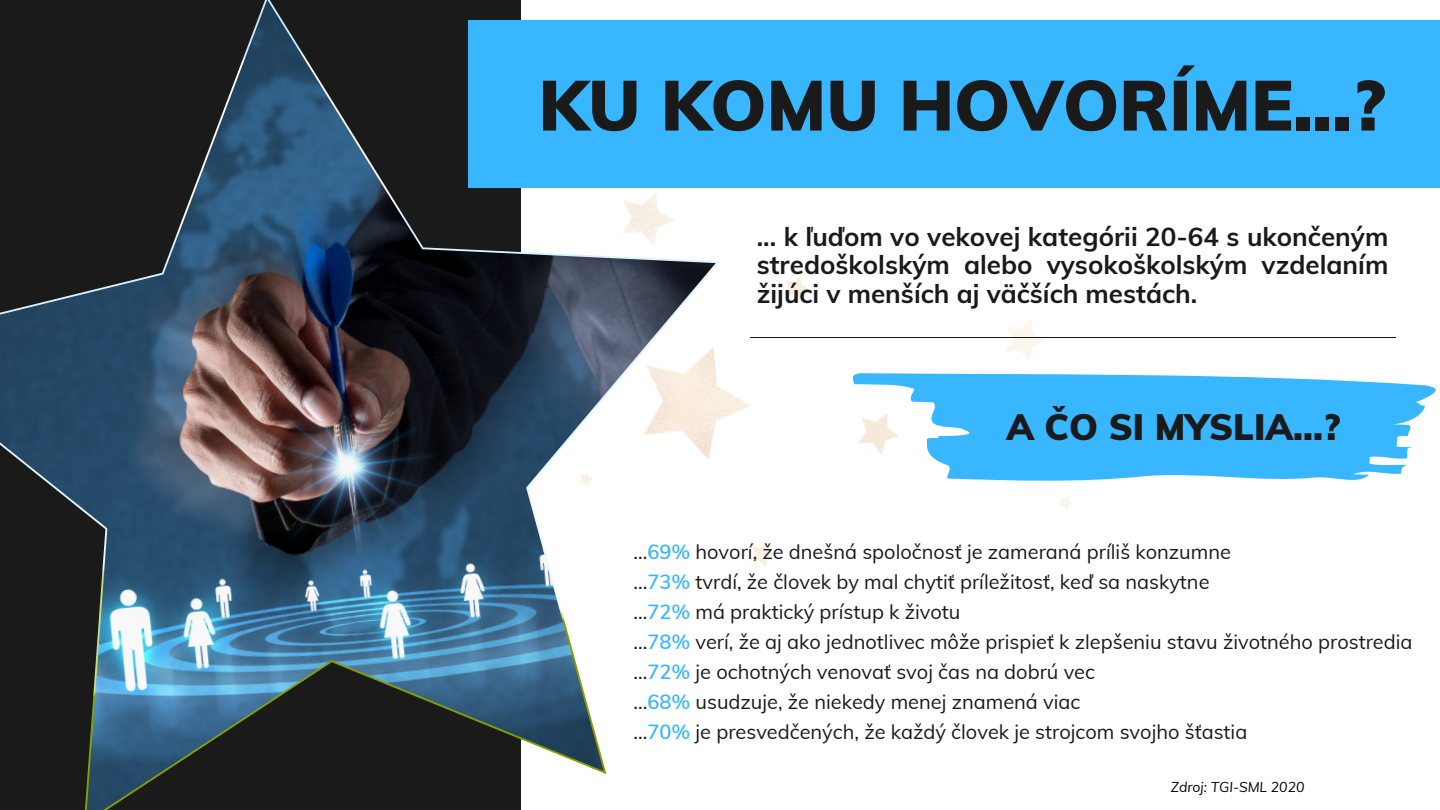
<style>
.page{position:relative;width:1440px;height:810px;background:#fff}
.page>*{position:absolute;margin:0;border:0;box-sizing:border-box;transform-origin:0 0}
.t1{font:900 70px "Muli";color:#1b1a1a}
.t2{font:900 36px "Muli";color:#1b1a1a}
.t3{font:700 26px/28.5px "Muli";color:#1b1a1a;text-align:justify}
.t4{font:20px "Muli";color:#1b1a1a}
.t5{font:italic 14px "Muli";color:#000}
.s1{font-weight:600;color:#38b6ff}
</style>
<div class="page">
<img style="left:0;top:0;width:720px;height:810px">
<hr style="left:750px;top:337px;width:646px;height:1px;background:#1b1a1a">
<div style="left:469px;top:21px;width:971px;height:167px;background:#38b6ff"></div>
<svg style="left:852px;top:320px;width:584px;height:190px"></svg>
<p class="t1" style="left:539px;top:60px;width:848px">KU KOMU HOVORÍME...?</p>
<p class="t3" style="left:757px;top:222px;width:633px">... k ľuďom vo vekovej kategórii 20-64 s ukončeným stredoškolským alebo vysokoškolským vzdelaním žijúci v menších aj väčších mestách.</p>
<p class="t2" style="left:1007px;top:404px;width:335px">A ČO SI MYSLIA...?</p>
<p class="t4" style="left:634px;top:539px;width:599px">...<span class="s1">69%</span> hovorí, že dnešná spoločnosť je zameraná príliš konzumne</p>
<p class="t4" style="left:634px;top:569px;width:578px">...<span class="s1">73%</span> tvrdí, že človek by mal chytiť príležitosť, keď sa naskytne</p>
<p class="t4" style="left:634px;top:599px;width:328px">...<span class="s1">72%</span> má praktický prístup k životu</p>
<p class="t4" style="left:634px;top:659px;width:463px">...<span class="s1">72%</span> je ochotných venovať svoj čas na dobrú vec</p>
<p class="t4" style="left:634px;top:689px;width:448px">...<span class="s1">68%</span> usudzuje, že niekedy menej znamená viac</p>
<p class="t4" style="left:634px;top:719px;width:615px">...<span class="s1">70%</span> je presvedčených, že každý človek je strojcom svojho šťastia</p>
<p class="t4" style="left:634px;top:629px;width:781px">...<span class="s1">78%</span> verí, že aj ako jednotlivec môže prispieť k zlepšeniu stavu životného prostredia</p>
<p class="t5" style="left:1171px;top:778px;width:135px">Zdroj: TGI-SML 2020</p>
</div>
